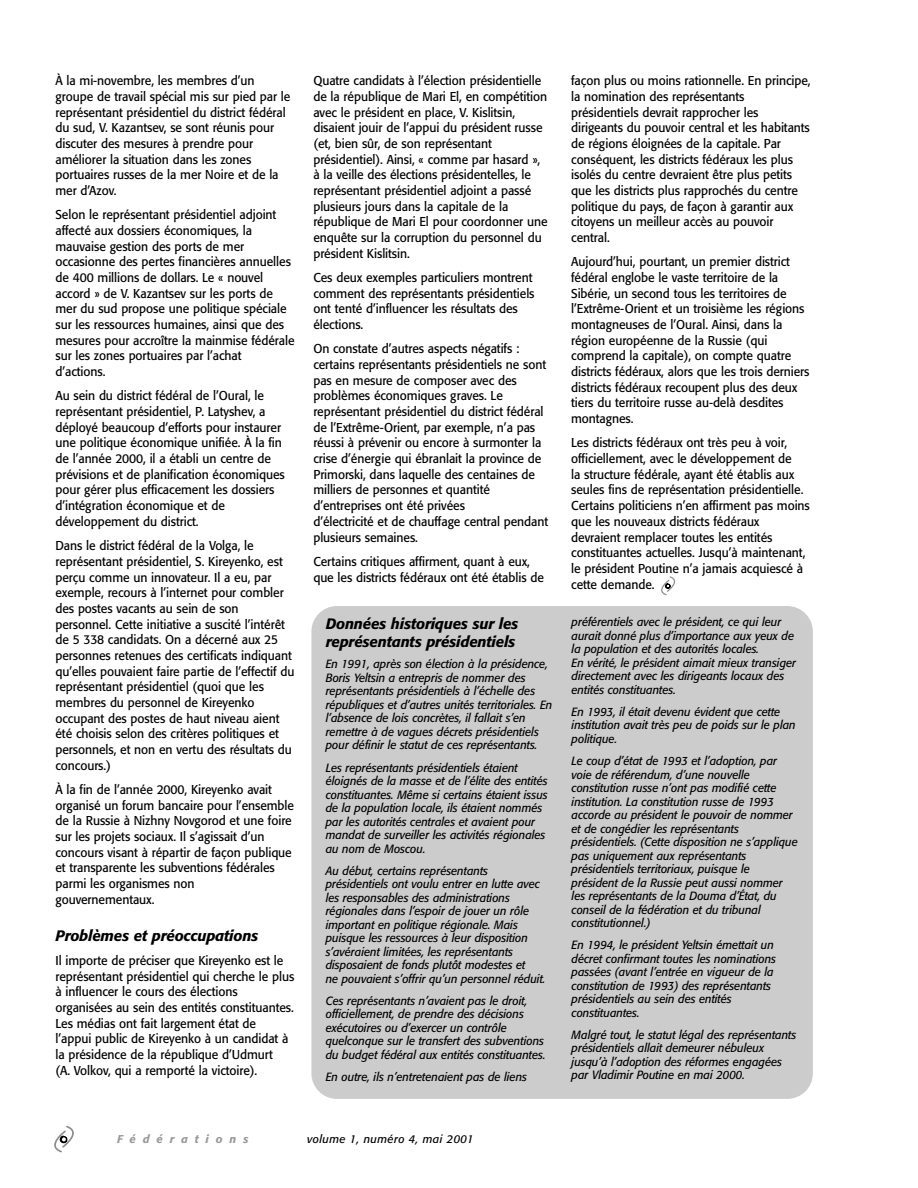
<style>
.page{position:relative;width:918px;height:1188px;background:#fff}
.page>*{position:absolute;margin:0;border:0;box-sizing:border-box;transform-origin:0 0}
.t1{font:italic 500 15px/18px "Formata";letter-spacing:-.01em;color:#000}
.t2{font:12.75px/15.6px "Formata";letter-spacing:-.005em;color:#000;scale:.95 1}
.t3{font:italic 11.85px/13.5px "Formata";letter-spacing:-.005em;color:#000;scale:.95 1}
.t4{font:italic 11.25px "Formata";letter-spacing:.03em;color:#000}
.t5{font:italic 500 11.25px "Formata";letter-spacing:.61em;color:#999}
</style>
<div class="page">
<svg style="left:54px;top:1126px;width:20px;height:27px"></svg>
<div style="left:311px;top:606px;width:502px;height:493px;background:#ccc;border-radius:26px"></div>
<svg style="left:661px;top:576px;width:14px;height:20px"></svg>
<p class="t2" style="left:56px;top:74px;width:249px">À la mi-novembre, les membres d’un groupe de travail spécial mis sur pied par le représentant présidentiel du district fédéral du sud, V. Kazantsev, se sont réunis pour discuter des mesures à prendre pour améliorer la situation dans les zones portuaires russes de la mer Noire et de la mer d’Azov.</p>
<p class="t2" style="left:56px;top:208px;width:253px">Selon le représentant présidentiel adjoint affecté aux dossiers économiques, la mauvaise gestion des ports de mer occasionne des pertes financières annuelles de 400 millions de dollars. Le « nouvel accord » de V. Kazantsev sur les ports de mer du sud propose une politique spéciale sur les ressources humaines, ainsi que des mesures pour accroître la mainmise fédérale sur les zones portuaires par l’achat d’actions.</p>
<p class="t2" style="left:56px;top:389px;width:243px">Au sein du district fédéral de l’Oural, le représentant présidentiel, P. Latyshev, a déployé beaucoup d’efforts pour instaurer une politique économique unifiée. À la fin de l’année 2000, il a établi un centre de prévisions et de planification économiques pour gérer plus efficacement les dossiers d’intégration économique et de développement du district.</p>
<p class="t2" style="left:56px;top:539px;width:253px">Dans le district fédéral de la Volga, le représentant présidentiel, S. Kireyenko, est perçu comme un innovateur. Il a eu, par exemple, recours à l’internet pour combler des postes vacants au sein de son personnel. Cette initiative a suscité l’intérêt de 5 338 candidats. On a décerné aux 25 personnes retenues des certificats indiquant qu’elles pouvaient faire partie de l’effectif du représentant présidentiel (quoi que les membres du personnel de Kireyenko occupant des postes de haut niveau aient été choisis selon des critères politiques et personnels, et non en vertu des résultats du concours.)</p>
<p class="t2" style="left:56px;top:783px;width:253px">À la fin de l’année 2000, Kireyenko avait organisé un forum bancaire pour l’ensemble de la Russie à Nizhny Novgorod et une foire sur les projets sociaux. Il s’agissait d’un concours visant à répartir de façon publique et transparente les subventions fédérales parmi les organismes non gouvernementaux.</p>
<p class="t1" style="left:56px;top:928px;width:204px">Problèmes et préoccupations</p>
<p class="t2" style="left:56px;top:954px;width:253px">Il importe de préciser que Kireyenko est le représentant présidentiel qui cherche le plus à influencer le cours des élections organisées au sein des entités constituantes.<br>Les médias ont fait largement état de l’appui public de Kireyenko à un candidat à la présidence de la république d’Udmurt<br>(A. Volkov, qui a remporté la victoire).</p>
<p class="t2" style="left:313px;top:74px;width:248px">Quatre candidats à l’élection présidentielle de la république de Mari El, en compétition avec le président en place, V. Kislitsin, disaient jouir de l’appui du président russe (et, bien sûr, de son représentant présidentiel). Ainsi, « comme par hasard », à la veille des élections présidentelles, le représentant présidentiel adjoint a passé plusieurs jours dans la capitale de la république de Mari El pour coordonner une enquête sur la corruption du personnel du président Kislitsin.</p>
<p class="t2" style="left:313px;top:271px;width:234px">Ces deux exemples particuliers montrent comment des représentants présidentiels ont tenté d’influencer les résultats des élections.</p>
<p class="t2" style="left:313px;top:342px;width:249px">On constate d’autres aspects négatifs : certains représentants présidentiels ne sont pas en mesure de composer avec des problèmes économiques graves. Le représentant présidentiel du district fédéral de l’Extrême-Orient, par exemple, n’a pas réussi à prévenir ou encore à surmonter la crise d’énergie qui ébranlait la province de Primorski, dans laquelle des centaines de milliers de personnes et quantité d’entreprises ont été privées<br>d’électricité et de chauffage central pendant plusieurs semaines.</p>
<p class="t2" style="left:313px;top:555px;width:244px">Certains critiques affirment, quant à eux, que les districts fédéraux ont été établis de</p>
<p class="t1" style="left:326px;top:616px;width:194px">Données historiques sur les représentants présidentiels</p>
<p class="t3" style="left:326px;top:658px;width:240px">En 1991, après son élection à la présidence, Boris Yeltsin a entrepris de nommer des représentants présidentiels à l’échelle des républiques et d’autres unités territoriales. En l’absence de lois concrètes, il fallait s’en remettre à de vagues décrets présidentiels pour définir le statut de ces représentants.</p>
<p class="t3" style="left:326px;top:762px;width:235px">Les représentants présidentiels étaient éloignés de la masse et de l’élite des entités constituantes. Même si certains étaient issus de la population locale, ils étaient nommés par les autorités centrales et avaient pour mandat de surveiller les activités régionales au nom de Moscou.</p>
<p class="t3" style="left:326px;top:865px;width:233px">Au début, certains représentants présidentiels ont voulu entrer en lutte avec les responsables des administrations régionales dans l’espoir de jouer un rôle important en politique régionale. Mais puisque les ressources à leur disposition s’avéraient limitées, les représentants disposaient de fonds plutôt modestes et<br>ne pouvaient s’offrir qu’un personnel réduit.</p>
<p class="t3" style="left:326px;top:995px;width:233px">Ces représentants n’avaient pas le droit, officiellement, de prendre des décisions exécutoires ou d’exercer un contrôle quelconque sur le transfert des subventions du budget fédéral aux entités constituantes.</p>
<p class="t3" style="left:326px;top:1071px;width:213px">En outre, ils n’entretenaient pas de liens</p>
<p class="t2" style="left:571px;top:74px;width:254px">façon plus ou moins rationnelle. En principe, la nomination des représentants présidentiels devrait rapprocher les dirigeants du pouvoir central et les habitants de régions éloignées de la capitale. Par conséquent, les districts fédéraux les plus isolés du centre devraient être plus petits que les districts plus rapprochés du centre politique du pays, de façon à garantir aux citoyens un meilleur accès au pouvoir central.</p>
<p class="t2" style="left:571px;top:255px;width:252px">Aujourd’hui, pourtant, un premier district fédéral englobe le vaste territoire de la Sibérie, un second tous les territoires de l’Extrême-Orient et un troisième les régions montagneuses de l’Oural. Ainsi, dans la région européenne de la Russie (qui comprend la capitale), on compte quatre districts fédéraux, alors que les trois derniers districts fédéraux recoupent plus des deux tiers du territoire russe au-delà desdites montagnes.</p>
<p class="t2" style="left:571px;top:436px;width:253px">Les districts fédéraux ont très peu à voir, officiellement, avec le développement de<br>la structure fédérale, ayant été établis aux seules fins de représentation présidentielle.<br>Certains politiciens n’en affirment pas moins que les nouveaux districts fédéraux devraient remplacer toutes les entités constituantes actuelles. Jusqu’à maintenant, le président Poutine n’a jamais acquiescé à cette demande.</p>
<p class="t3" style="left:572px;top:616px;width:238px">préférentiels avec le président, ce qui leur aurait donné plus d’importance aux yeux de la population et des autorités locales.<br>En vérité, le président aimait mieux transiger directement avec les dirigeants locaux des entités constituantes.</p>
<p class="t3" style="left:572px;top:706px;width:238px">En 1993, il était devenu évident que cette institution avait très peu de poids sur le plan politique.</p>
<p class="t3" style="left:572px;top:755px;width:240px">Le coup d’état de 1993 et l’adoption, par voie de référendum, d’une nouvelle constitution russe n’ont pas modifié cette institution. La constitution russe de 1993 accorde au président le pouvoir de nommer et de congédier les représentants présidentiels. (Cette disposition ne s’applique pas uniquement aux représentants présidentiels territoriaux, puisque le président de la Russie peut aussi nommer les représentants de la Douma d’État, du conseil de la fédération et du tribunal constitutionnel.)</p>
<p class="t3" style="left:572px;top:939px;width:217px">En 1994, le président Yeltsin émettait un décret confirmant toutes les nominations passées (avant l’entrée en vigueur de la constitution de 1993) des représentants présidentiels au sein des entités constituantes.</p>
<p class="t3" style="left:572px;top:1029px;width:238px">Malgré tout, le statut légal des représentants présidentiels allait demeurer nébuleux jusqu’à l’adoption des réformes engagées par Vladimir Poutine en mai 2000.</p>
<p class="t5" style="left:117px;top:1134px;width:133px">Fédérations</p>
<p class="t4" style="left:307px;top:1134px;width:168px">volume 1, numéro 4, mai 2001</p>
</div>
